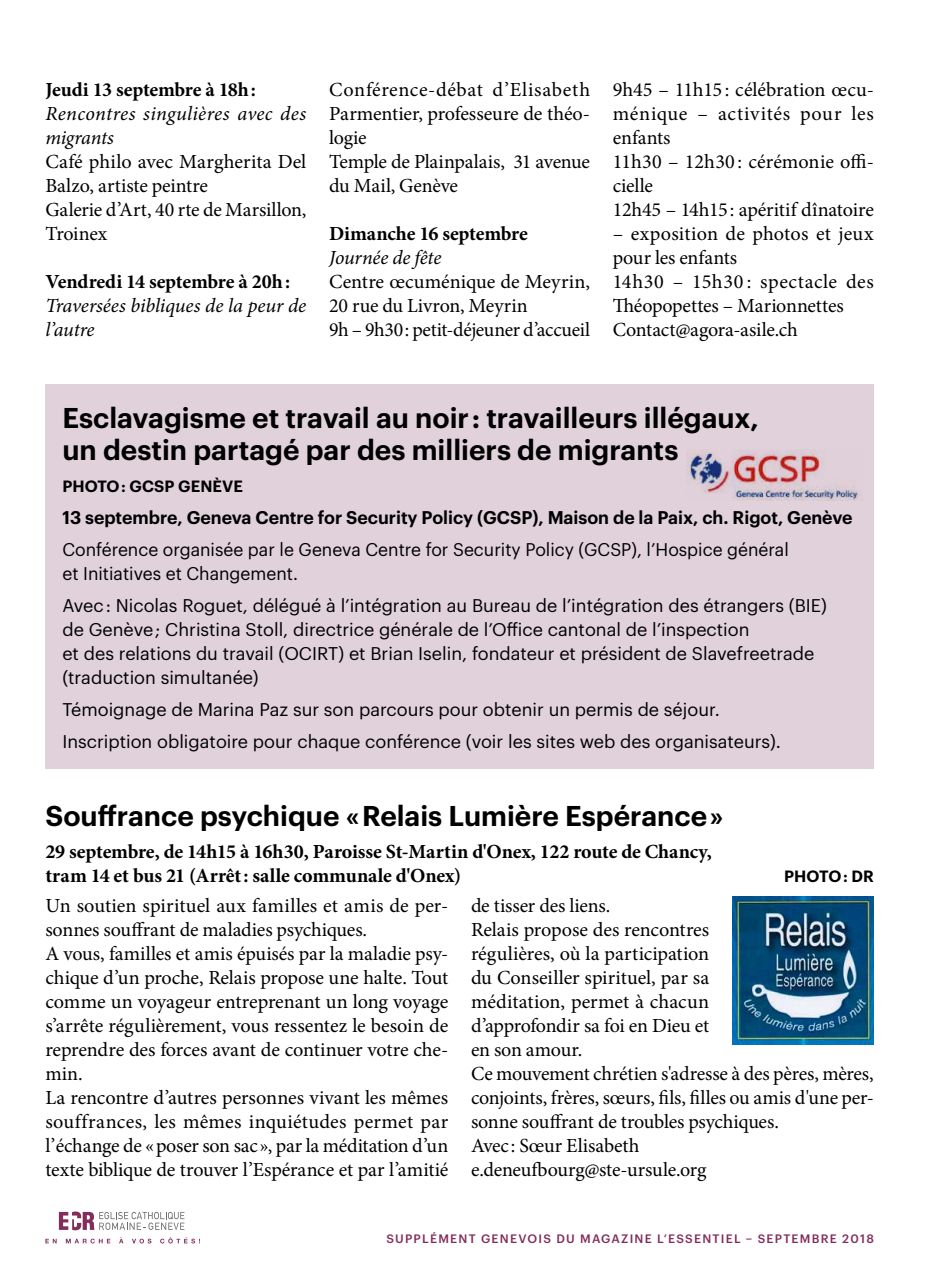
<style>
.page{position:relative;width:942px;height:1276px;background:#fff}
.page>*{position:absolute;margin:0;border:0;box-sizing:border-box;transform-origin:0 0}
.t1{font:600 28px/32px "Graphik";color:#000}
.t2{font:20px/24px "Minion Pro";letter-spacing:-.005em;color:#000}
.t3{font:700 20px/24px "Minion Pro";letter-spacing:-.01em;color:#000}
.t4{font:italic 20px/24px "Minion Pro";color:#000}
.t5{font:18px/24px "Graphik";color:#000}
.t6{font:600 18px "Graphik";color:#000}
.t7{font:600 16px "Graphik";letter-spacing:.005em;color:#000}
.t8{font:500 12px "Graphik";letter-spacing:.105em;color:#822e5d}
</style>
<div class="page">
<svg style="left:59px;top:1211px;width:125px;height:19px"></svg>
<svg style="left:45px;top:1238px;width:12px;height:5px"></svg>
<svg style="left:66px;top:1238px;width:44px;height:5px"></svg>
<svg style="left:119px;top:1237px;width:4px;height:6px"></svg>
<svg style="left:132px;top:1238px;width:19px;height:5px"></svg>
<svg style="left:160px;top:1237px;width:40px;height:6px"></svg>
<div style="left:45px;top:384px;width:828px;height:384px;background:#e1d1db"></div>
<img style="left:686px;top:449px;width:176px;height:52px">
<img style="left:732px;top:896px;width:141px;height:148px">
<p class="t3" style="left:45px;top:77px;width:212px">Jeudi 13 septembre à 18h:</p>
<p class="t4" style="left:45px;top:102px;width:262px">Rencontres singulières avec des migrants</p>
<p class="t2" style="left:45px;top:150px;width:262px">Café philo avec Margherita Del<br>Balzo, artiste peintre<br>Galerie d’Art, 40 rte de Marsillon,<br>Troinex</p>
<p class="t3" style="left:45px;top:269px;width:246px">Vendredi 14 septembre à 20h:</p>
<p class="t4" style="left:45px;top:294px;width:262px">Traversées bibliques de la peur de l’autre</p>
<p class="t2" style="left:329px;top:78px;width:262px">Conférence-débat d’Elisabeth<br>Parmentier, professeure de théo&shy;logie<br>Temple de Plainpalais, 31 avenue du Mail, Genève</p>
<p class="t3" style="left:329px;top:221px;width:200px">Dimanche 16 septembre</p>
<p class="t4" style="left:329px;top:246px;width:114px">Journée de fête</p>
<p class="t2" style="left:329px;top:270px;width:262px">Centre œcuménique de Meyrin,<br>20 rue du Livron, Meyrin<br>9h – 9h30: petit-déjeuner d’accueil</p>
<p class="t2" style="left:612px;top:78px;width:262px">9h45 – 11h15 : célébration œcu&shy;ménique – activités pour les enfants<br>11h30 – 12h30 : cérémonie offi&shy;cielle<br>12h45 – 14h15: apéritif dînatoire</p>
<p class="t2" style="left:612px;top:222px;width:262px">– exposition de photos et jeux pour les enfants<br>14h30 – 15h30 : spectacle des<br>Théopopettes – Marionnettes<br>Contact@agora-asile.ch</p>
<h1 class="t1" style="left:62px;top:399px;width:697px">Esclavagisme et travail au noir : travailleurs illégaux, un destin partagé par des milliers de migrants</h1>
<p class="t7" style="left:62px;top:473px;width:182px">PHOTO : GCSP GENÈVE</p>
<p class="t6" style="left:62px;top:503px;width:791px">13 septembre, Geneva Centre for Security Policy (GCSP), Maison de la Paix, ch. Rigot, Genève</p>
<p class="t5" style="left:62px;top:535px;width:727px">Conférence organisée par le Geneva Centre for Security Policy (GCSP), l’Hospice général et Initiatives et Changement.</p>
<p class="t5" style="left:62px;top:591px;width:765px">Avec : Nicolas Roguet, délégué à l’intégration au Bureau de l’intégration des étrangers (BIE) de Genève ; Christina Stoll, directrice générale de l’Office cantonal de l’inspection<br>et des relations du travail (OCIRT) et Brian Iselin, fondateur et président de Slavefreetrade (traduction simultanée)</p>
<p class="t5" style="left:62px;top:691px;width:719px;line-height:32px">Témoignage de Marina Paz sur son parcours pour obtenir un permis de séjour.<br>Inscription obligatoire pour chaque conférence (voir les sites web des organisateurs).</p>
<h1 class="t1" style="left:45px;top:797px;width:679px">Souffrance psychique « Relais Lumière Espérance »</h1>
<p class="t3" style="left:45px;top:839px;width:667px">29 septembre, de 14h15 à 16h30, Paroisse St-Martin d'Onex, 122 route de Chancy, tram 14 et bus 21 (Arrêt: salle communale d'Onex)</p>
<p class="t7" style="left:783px;top:864px;width:91px">PHOTO : DR</p>
<p class="t2" style="left:45px;top:894px;width:404px">Un soutien spirituel aux familles et amis de per&shy;sonnes souffrant de maladies psychiques.<br>A vous, familles et amis épuisés par la maladie psy&shy;chique d’un proche, Relais propose une halte. Tout comme un voyageur entreprenant un long voyage s’arrête régulièrement, vous ressentez le besoin de reprendre des forces avant de continuer votre che&shy;min.<br>La rencontre d’autres personnes vivant les mêmes souffrances, les mêmes inquiétudes permet par l’échange de «poser son sac», par la méditation d’un texte biblique de trouver l’Espérance et par l’amitié</p>
<p class="t2" style="left:471px;top:894px;width:404px">de tisser des liens.<br>Relais propose des rencontres<br>régulières, où la participation<br>du Conseiller spirituel, par sa<br>méditation, permet à chacun<br>d’approfondir sa foi en Dieu et<br>en son amour.<br>Ce mouvement chrétien s'adresse à des pères, mères, conjoints, frères, sœurs, fils, filles ou amis d'une per&shy;sonne souffrant de troubles psychiques.<br>Avec: Sœur Elisabeth e.deneufbourg@ste-ursule.org</p>
<p class="t8" style="left:386px;top:1229px;width:489px">SUPPLÉMENT GENEVOIS DU MAGAZINE L’ESSENTIEL – SEPTEMBRE 2018</p>
</div>
